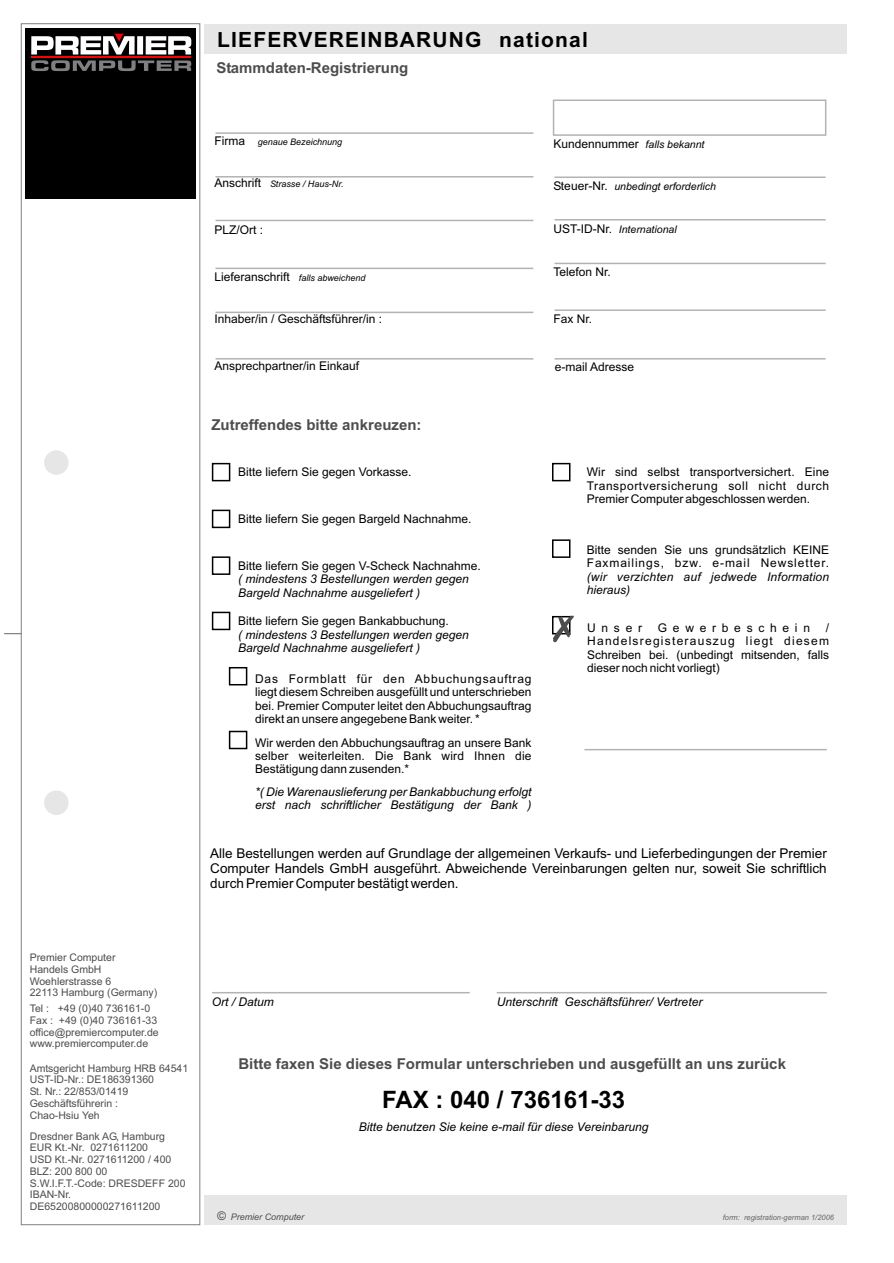
<style>
.page{position:relative;width:894px;height:1263px;background:#fff}
.page>*{position:absolute;margin:0;border:0;box-sizing:border-box;transform-origin:0 0}
.t1{font:700 24px "Arial";color:#000}
.t2{font:700 21px "Arial";letter-spacing:.055em;color:#000}
.t3{font:700 15px "Arial";color:#4d4d4d}
.t4{font:13.5px/15.1px "Arial";color:#000;text-align:justify}
.t5{font:12px/13.4px "Arial";color:#000;text-align:justify}
.t6{font:italic 12px/13.4px "Arial";color:#000}
.t7{font:12px "Arial";letter-spacing:.48em;color:#000}
.t8{font:10.5px/11.7px "Arial";color:#4d4d4d}
.t9{font:italic 10.5px "Arial";color:#000}
.t10{font:italic 9px "Arial";color:#000}
.t11{font:italic 9px "Arial";color:#4d4d4d}
.t12{font:italic 7.5px "Arial";color:#666}
.s1{font-style:normal;font-size:12px}
.s2{font-style:italic;font-size:9px}
.s3{font-style:italic;font-size:10.5px}
.s4{font-size:12px}
</style>
<div class="page">
<div style="left:204px;top:24px;width:642px;height:29px;background:#e6e6e6"></div>
<div style="left:21px;top:23px;width:179px;height:1202px;background:#fff;border:1px solid #808080"></div>
<div style="left:204px;top:1195px;width:642px;height:30px;background:#e6e6e6"></div>
<div style="left:26px;top:28px;width:170px;height:170px;background:#000"></div>
<svg style="left:4px;top:633px;width:17px;height:1px"></svg>
<div style="left:44px;top:791px;width:24px;height:24px;background:#e6e6e6;border:1px solid #e6e6e6;border-radius:50%"></div>
<div style="left:44px;top:451px;width:24px;height:23px;background:#e6e6e6;border:1px solid #e6e6e6;border-radius:50%"></div>
<svg style="left:31px;top:34px;width:160px;height:37px"></svg>
<hr style="left:216px;top:132px;width:317px;height:2px;background:#b3b3b3">
<hr style="left:216px;top:176px;width:317px;height:2px;background:#b3b3b3">
<hr style="left:216px;top:220px;width:317px;height:1px;background:#b3b3b3">
<hr style="left:215px;top:268px;width:318px;height:1px;background:#b3b3b3">
<hr style="left:497px;top:992px;width:330px;height:1px;background:#b3b3b3">
<hr style="left:212px;top:992px;width:258px;height:1px;background:#b3b3b3">
<hr style="left:216px;top:312px;width:317px;height:1px;background:#b3b3b3">
<hr style="left:216px;top:358px;width:317px;height:2px;background:#b3b3b3">
<div style="left:553px;top:100px;width:273px;height:36px;border:2px solid #b3b3b3"></div>
<hr style="left:584px;top:749px;width:243px;height:1px;background:#b3b3b3">
<hr style="left:555px;top:177px;width:271px;height:1px;background:#b3b3b3">
<hr style="left:554px;top:219px;width:272px;height:2px;background:#b3b3b3">
<hr style="left:555px;top:263px;width:271px;height:1px;background:#b3b3b3">
<hr style="left:555px;top:309px;width:271px;height:2px;background:#b3b3b3">
<div style="left:212px;top:556px;width:18px;height:19px;border:2px solid #000"></div>
<div style="left:552px;top:539px;width:19px;height:19px;border:2px solid #000"></div>
<div style="left:552px;top:463px;width:19px;height:18px;border:2px solid #000"></div>
<div style="left:212px;top:612px;width:18px;height:18px;border:2px solid #000"></div>
<div style="left:552px;top:616px;width:19px;height:18px;border:2px solid #000"></div>
<svg style="left:553px;top:615px;width:21px;height:27px"></svg>
<div style="left:212px;top:510px;width:18px;height:18px;border:2px solid #000"></div>
<div style="left:229px;top:667px;width:18px;height:18px;border:2px solid #000"></div>
<div style="left:229px;top:731px;width:18px;height:18px;border:2px solid #000"></div>
<hr style="left:555px;top:358px;width:271px;height:2px;background:#b3b3b3">
<div style="left:212px;top:463px;width:18px;height:18px;border:2px solid #000"></div>
<h2 class="t2" style="left:217px;top:32px;width:372px">LIEFERVEREINBARUNG national</h2>
<p class="t3" style="left:217px;top:62px;width:193px">Stammdaten-Registrierung</p>
<p class="t10" style="left:215px;top:138px;width:129px"><span class="s1">Firma</span> genaue Bezeichnung</p>
<p class="t10" style="left:215px;top:181px;width:131px"><span class="s1">Anschrift</span> Strasse / Haus-Nr.</p>
<p class="t5" style="left:215px;top:224px;width:50px">PLZ/Ort :</p>
<p class="t5" style="left:215px;top:271px;width:152px">Lieferanschrift <span class="s2">falls abweichend</span></p>
<p class="t5" style="left:215px;top:314px;width:169px">Inhaber/in / Geschäftsführer/in :</p>
<p class="t5" style="left:215px;top:360px;width:146px">Ansprechpartner/in Einkauf</p>
<p class="t3" style="left:211px;top:419px;width:212px">Zutreffendes bitte ankreuzen:</p>
<p class="t5" style="left:238px;top:467px;width:175px">Bitte liefern Sie gegen Vorkasse.</p>
<p class="t5" style="left:238px;top:513px;width:235px">Bitte liefern Sie gegen Bargeld Nachnahme.</p>
<p class="t5" style="left:238px;top:560px;width:244px">Bitte liefern Sie gegen V-Scheck Nachnahme.</p>
<p class="t6" style="left:238px;top:574px;width:232px">( mindestens 3 Bestellungen werden gegen<br>Bargeld Nachnahme ausgeliefert )</p>
<p class="t5" style="left:238px;top:615px;width:212px">Bitte liefern Sie gegen Bankabbuchung.</p>
<p class="t6" style="left:238px;top:629px;width:232px">( mindestens 3 Bestellungen werden gegen<br>Bargeld Nachnahme ausgeliefert )</p>
<p class="t5" style="left:255px;top:673px;width:278px">Das Formblatt für den Abbuchungsauftrag liegt diesem Schreiben ausgefüllt und unterschrieben bei. Premier Computer leitet den Abbuchungsauftrag direkt an unsere angegebene Bank weiter. *</p>
<p class="t5" style="left:255px;top:737px;width:278px">Wir werden den Abbuchungsauftrag an unsere Bank selber weiterleiten. Die Bank wird Ihnen die Bestätigung dann zusenden.*</p>
<p class="t6" style="left:255px;top:786px;width:278px">*( Die Warenauslieferung per Bankabbuchung erfolgt erst nach schriftlicher Bestätigung der Bank )</p>
<p class="t5" style="left:554px;top:138px;width:153px">Kundennummer <span class="s3">falls bekannt</span></p>
<p class="t9" style="left:554px;top:182px;width:164px"><span class="s1">Steuer-Nr.</span> unbedingt erforderlich</p>
<p class="t9" style="left:554px;top:225px;width:125px"><span class="s1">UST-ID-Nr.</span> International</p>
<p class="t5" style="left:554px;top:266px;width:59px">Telefon Nr.</p>
<p class="t5" style="left:554px;top:313px;width:40px">Fax Nr.</p>
<p class="t5" style="left:555px;top:362px;width:81px">e-mail Adresse</p>
<p class="t5" style="left:587px;top:467px;width:244px">Wir sind selbst transportversichert. Eine Transportversicherung soll nicht durch Premier Computer abgeschlossen werden.</p>
<p class="t5" style="left:587px;top:544px;width:244px">Bitte senden Sie uns grundsätzlich KEINE<br>Faxmailings, bzw. e-mail Newsletter.</p>
<p class="t6" style="left:587px;top:571px;width:244px">(wir verzichten auf jedwede Information hieraus)</p>
<p class="t5" style="left:587px;top:622px;width:244px;text-indent:239px">/ Handelsregisterauszug liegt diesem Schreiben bei. (unbedingt mitsenden, falls dieser noch nicht vorliegt)</p>
<p class="t5" style="left:587px;top:622px;width:56px">Unser</p>
<p class="t7" style="left:658px;top:623px;width:154px">Gewerbeschein</p>
<p class="t4" style="left:210px;top:846px;width:618px">Alle Bestellungen werden auf Grundlage der allgemeinen Verkaufs- und Lieferbedingungen der Premier Computer Handels GmbH ausgeführt. Abweichende Vereinbarungen gelten nur, soweit Sie schriftlich durch Premier Computer bestätigt werden.</p>
<p class="t8" style="left:30px;top:953px;width:129px">Premier Computer<br>Handels GmbH<br>Woehlerstrasse 6<br>22113 Hamburg (Germany)</p>
<p class="t8" style="left:30px;top:1004px;width:130px">Tel : +49 (0)40 736161-0<br>Fax : +49 (0)40 736161-33 office@premiercomputer.de www.premiercomputer.de</p>
<p class="t8" style="left:30px;top:1063px;width:160px">Amtsgericht Hamburg HRB 64541<br>UST-ID-Nr.: DE186391360<br>St. Nr.: 22/853/01419<br>Geschäftsführerin :<br>Chao-Hsiu Yeh</p>
<p class="t8" style="left:30px;top:1131px;width:157px">Dresdner Bank AG, Hamburg<br>EUR Kt.-Nr. 0271611200<br>USD Kt.-Nr. 0271611200 / 400<br>BLZ: 200 800 00<br>S.W.I.F.T.-Code: DRESDEFF 200<br>IBAN-Nr.<br>DE65200800000271611200</p>
<p class="t6" style="left:212px;top:996px;width:64px">Ort / Datum</p>
<p class="t6" style="left:497px;top:996px;width:207px">Unterschrift Geschäftsführer/ Vertreter</p>
<p class="t3" style="left:238px;top:1058px;width:549px">Bitte faxen Sie dieses Formular unterschrieben und ausgefüllt an uns zurück</p>
<h1 class="t1" style="left:382px;top:1091px;width:244px">FAX : 040 / 736161-33</h1>
<p class="t6" style="left:359px;top:1121px;width:291px">Bitte benutzen Sie keine e-mail für diese Vereinbarung</p>
<p class="t11" style="left:217px;top:1214px;width:89px"><span class="s4">©</span> Premier Computer</p>
<p class="t12" style="left:723px;top:1215px;width:113px">form: registration-german 1/2006</p>
</div>
